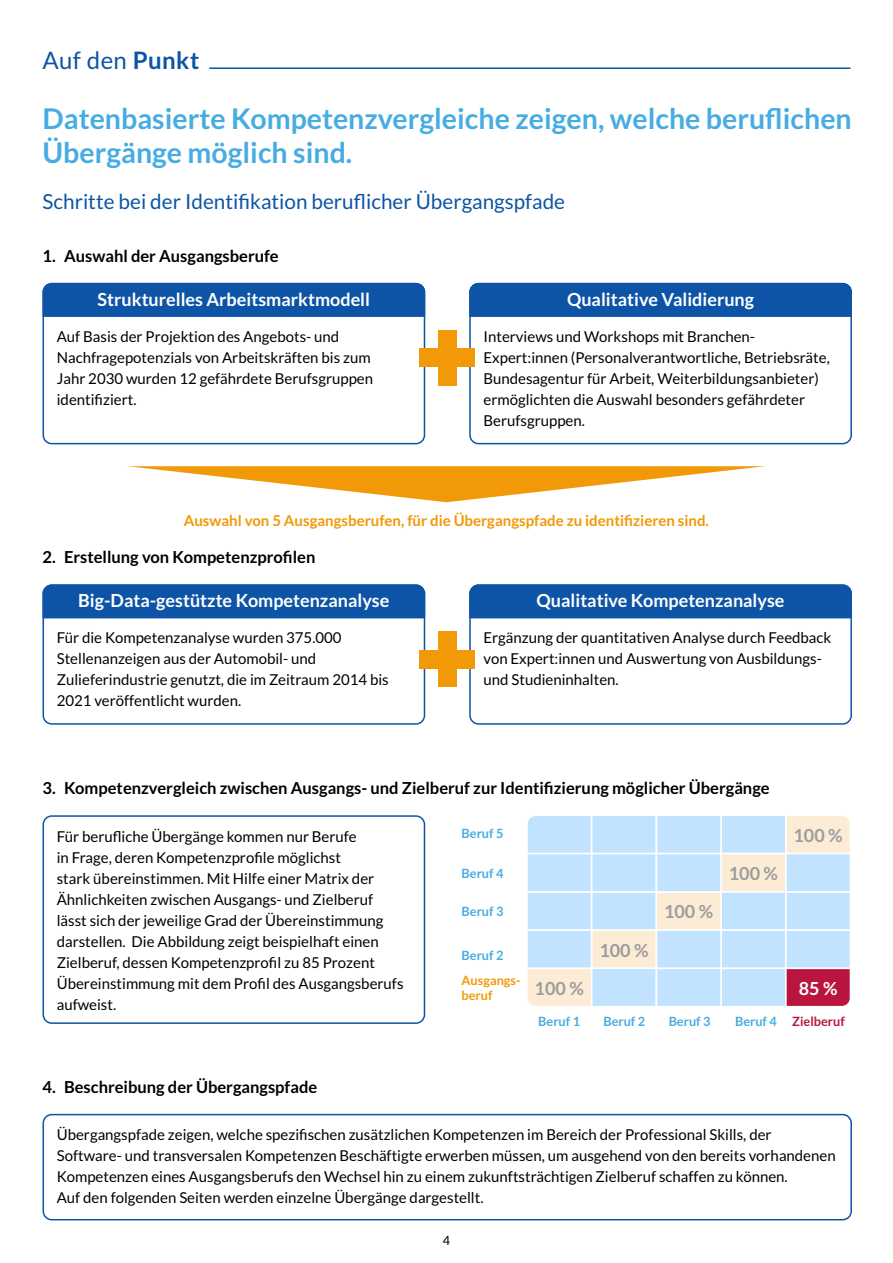
<style>
.page{position:relative;width:893px;height:1263px;background:#fff}
.page>*{position:absolute;margin:0;border:0;box-sizing:border-box;transform-origin:0 0}
.t1{font:700 28.5px/34.2px "Lato";color:#47ace2}
.t2{font:24px "Lato";letter-spacing:.015em;color:#0d54a6}
.t3{font:20.7px "Lato";color:#0d54a6}
.t4{font:700 18px "Lato";color:#fff}
.t5{font:700 18px "Lato";color:#9c9d9d}
.t6{font:700 16.5px "Lato";color:#000}
.t7{font:15px/21px "Lato";color:#000}
.t8{font:700 15px "Lato";color:#f19907}
.t9{font:700 12.75px "Lato";color:#47ace2}
.t10{font:700 12.75px "Lato";color:#b9153e}
.t11{font:700 12.75px/15.3px "Lato";color:#f19907}
.t12{font:12.75px "Lato";color:#000}
.s1{font-weight:700}
.s2{color:#47ace2}
</style>
<div class="page">
<hr style="left:209px;top:67px;width:641px;height:2px;background:#0d54a6">
<div style="left:43px;top:1114px;width:809px;height:106px;border:2px solid #0d54a6;border-radius:9px"></div>
<div style="left:43px;top:584px;width:382px;height:141px;border:2px solid #0d54a6;border-radius:9px"></div>
<div style="left:469px;top:584px;width:383px;height:141px;border:2px solid #0d54a6;border-radius:9px"></div>
<div style="left:42px;top:584px;width:384px;height:35px;background:#0d54a6"></div>
<div style="left:469px;top:584px;width:383px;height:35px;background:#0d54a6"></div>
<div style="left:438px;top:632px;width:19px;height:55px;background:#f19907"></div>
<div style="left:420px;top:650px;width:55px;height:19px;background:#f19907"></div>
<div style="left:43px;top:283px;width:382px;height:161px;border:2px solid #0d54a6;border-radius:9px"></div>
<div style="left:469px;top:283px;width:383px;height:161px;border:2px solid #0d54a6;border-radius:9px"></div>
<svg style="left:42px;top:282px;width:384px;height:36px;background:#1a5daa"></svg>
<svg style="left:469px;top:282px;width:383px;height:36px;background:#1a5daa"></svg>
<div style="left:438px;top:330px;width:19px;height:56px;background:#f19907"></div>
<div style="left:420px;top:349px;width:55px;height:18px;background:#f19907"></div>
<svg style="left:128px;top:466px;width:637px;height:36px"></svg>
<div style="left:43px;top:815px;width:382px;height:209px;border:2px solid #0d54a6;border-radius:9px"></div>
<div style="left:527px;top:816px;width:64px;height:37px;background:#c2e3ff"></div>
<div style="left:592px;top:815px;width:64px;height:38px;background:#c2e3ff"></div>
<div style="left:591px;top:814px;width:66px;height:40px;border:2px solid #fff"></div>
<div style="left:721px;top:815px;width:65px;height:38px;background:#c2e3ff"></div>
<div style="left:720px;top:814px;width:66px;height:40px;border:2px solid #fff"></div>
<div style="left:656px;top:815px;width:65px;height:38px;background:#c2e3ff"></div>
<div style="left:656px;top:814px;width:66px;height:40px;border:2px solid #fff"></div>
<svg style="left:784px;top:814px;width:66px;height:39px;background:#fcedd9"></svg>
<div style="left:527px;top:892px;width:64px;height:38px;background:#c2e3ff"></div>
<div style="left:526px;top:891px;width:66px;height:40px;border:2px solid #fff"></div>
<div style="left:592px;top:892px;width:64px;height:38px;background:#c2e3ff"></div>
<div style="left:591px;top:891px;width:66px;height:40px;border:2px solid #fff"></div>
<div style="left:721px;top:892px;width:65px;height:38px;background:#c2e3ff"></div>
<div style="left:720px;top:891px;width:66px;height:40px;border:2px solid #fff"></div>
<div style="left:656px;top:892px;width:65px;height:38px;background:#fdecd5"></div>
<div style="left:656px;top:891px;width:66px;height:40px;border:2px solid #fff"></div>
<div style="left:786px;top:892px;width:64px;height:38px;background:#c2e3ff"></div>
<div style="left:785px;top:891px;width:66px;height:40px;border:2px solid #fff"></div>
<div style="left:527px;top:853px;width:64px;height:39px;background:#c2e3ff"></div>
<div style="left:526px;top:853px;width:66px;height:39px;border:2px solid #fff"></div>
<div style="left:592px;top:853px;width:64px;height:39px;background:#c2e3ff"></div>
<div style="left:591px;top:853px;width:66px;height:39px;border:2px solid #fff"></div>
<div style="left:721px;top:853px;width:65px;height:39px;background:#fdecd5"></div>
<div style="left:720px;top:853px;width:66px;height:39px;border:2px solid #fff"></div>
<div style="left:656px;top:853px;width:65px;height:39px;background:#c2e3ff"></div>
<div style="left:656px;top:853px;width:66px;height:39px;border:2px solid #fff"></div>
<div style="left:786px;top:853px;width:64px;height:39px;background:#c2e3ff"></div>
<div style="left:785px;top:853px;width:66px;height:39px;border:2px solid #fff"></div>
<div style="left:527px;top:930px;width:64px;height:38px;background:#c2e3ff"></div>
<div style="left:526px;top:929px;width:66px;height:40px;border:2px solid #fff"></div>
<div style="left:592px;top:930px;width:64px;height:38px;background:#fdecd5"></div>
<div style="left:591px;top:929px;width:66px;height:40px;border:2px solid #fff"></div>
<div style="left:721px;top:930px;width:65px;height:38px;background:#c2e3ff"></div>
<div style="left:720px;top:929px;width:66px;height:40px;border:2px solid #fff"></div>
<div style="left:656px;top:930px;width:65px;height:38px;background:#c2e3ff"></div>
<div style="left:656px;top:929px;width:66px;height:40px;border:2px solid #fff"></div>
<div style="left:786px;top:930px;width:64px;height:38px;background:#c2e3ff"></div>
<div style="left:785px;top:929px;width:66px;height:40px;border:2px solid #fff"></div>
<svg style="left:526px;top:967px;width:67px;height:39px;background:#fcedd8"></svg>
<div style="left:592px;top:968px;width:64px;height:39px;background:#c2e3ff"></div>
<div style="left:591px;top:968px;width:66px;height:39px;border:2px solid #fff"></div>
<div style="left:721px;top:968px;width:65px;height:39px;background:#c2e3ff"></div>
<div style="left:720px;top:968px;width:66px;height:39px;border:2px solid #fff"></div>
<div style="left:656px;top:968px;width:65px;height:39px;background:#c2e3ff"></div>
<div style="left:656px;top:968px;width:66px;height:39px;border:2px solid #fff"></div>
<svg style="left:784px;top:967px;width:67px;height:40px;background:#c13458"></svg>
<h2 class="t2" style="left:43px;top:47px;width:158px">Auf den <span class="s1">Punkt</span></h2>
<h1 class="t1" style="left:43px;top:101px;width:811px">Datenbasierte Kompetenzvergleiche zeigen, welche beruflichen<br>Übergänge möglich sind.</h1>
<h3 class="t3" style="left:43px;top:190px;width:524px">Schritte bei der Identifikation beruflicher Übergangspfade</h3>
<p class="t6" style="left:43px;top:246px;width:238px">1. Auswahl der Ausgangsberufe</p>
<p class="t4" style="left:98px;top:289px;width:274px">Strukturelles Arbeitsmarktmodell</p>
<p class="t4" style="left:567px;top:289px;width:189px">Qualitative Validierung</p>
<p class="t7" style="left:57px;top:326px;width:318px">Auf Basis der Projektion des Angebots- und Nachfragepotenzials von Arbeitskräften bis zum Jahr 2030 wurden 12 gefährdete Berufsgruppen identifiziert.</p>
<p class="t7" style="left:483px;top:326px;width:348px">Interviews und Workshops mit Branchen-Expert:innen (Personalverantwortliche, Betriebsräte, Bundesagentur für Arbeit, Weiterbildungsanbieter) ermöglichten die Auswahl besonders gefährdeter Berufsgruppen.</p>
<p class="t8" style="left:184px;top:512px;width:527px">Auswahl von 5 Ausgangsberufen, für die Übergangspfade zu identifizieren sind.</p>
<p class="t6" style="left:43px;top:548px;width:274px">2. Erstellung von Kompetenzprofilen</p>
<p class="t4" style="left:78px;top:591px;width:313px">Big-Data-gestützte Kompetenzanalyse</p>
<p class="t4" style="left:537px;top:591px;width:250px">Qualitative Kompetenzanalyse</p>
<p class="t7" style="left:57px;top:627px;width:333px">Für die Kompetenzanalyse wurden 375.000<br>Stellenanzeigen aus der Automobil- und Zulieferindustrie genutzt, die im Zeitraum 2014 bis 2021 veröffentlicht wurden.</p>
<p class="t7" style="left:483px;top:627px;width:349px">Ergänzung der quantitativen Analyse durch Feedback von Expert:innen und Auswertung von Ausbildungs&shy;und Studieninhalten.</p>
<p class="t6" style="left:43px;top:779px;width:729px">3. Kompetenzvergleich zwischen Ausgangs- und Zielberuf zur Identifizierung möglicher Übergänge</p>
<p class="t7" style="left:57px;top:825px;width:348px">Für berufliche Übergänge kommen nur Berufe<br>in Frage, deren Kompetenzprofile möglichst<br>stark übereinstimmen. Mit Hilfe einer Matrix der Ähnlichkeiten zwischen Ausgangs- und Zielberuf lässt sich der jeweilige Grad der Übereinstimmung darstellen. Die Abbildung zeigt beispielhaft einen Zielberuf, dessen Kompetenzprofil zu 85 Prozent Übereinstimmung mit dem Profil des Ausgangsberufs aufweist.</p>
<p class="t6" style="left:43px;top:1077px;width:276px">4. Beschreibung der Übergangspfade</p>
<p class="t9" style="left:462px;top:826px;width:43px">Beruf 5</p>
<p class="t5" style="left:793px;top:825px;width:51px">100 %</p>
<p class="t9" style="left:462px;top:866px;width:43px">Beruf 4</p>
<p class="t9" style="left:462px;top:904px;width:43px">Beruf 3</p>
<p class="t9" style="left:462px;top:947px;width:43px">Beruf 2</p>
<p class="t5" style="left:599px;top:940px;width:51px">100 %</p>
<p class="t5" style="left:664px;top:901px;width:51px">100 %</p>
<p class="t5" style="left:729px;top:863px;width:51px">100 %</p>
<p class="t11" style="left:462px;top:972px;width:61px">Ausgangs&shy;beruf</p>
<p class="t5" style="left:535px;top:978px;width:51px">100 %</p>
<p class="t4" style="left:799px;top:978px;width:40px">85 %</p>
<p class="t9" style="left:538px;top:1014px;width:43px">Beruf 1</p>
<p class="t9" style="left:603px;top:1014px;width:43px">Beruf 2</p>
<p class="t9" style="left:669px;top:1014px;width:43px">Beruf 3</p>
<p class="t10" style="left:735px;top:1014px;width:111px"><span class="s2">Beruf 4</span> Zielberuf</p>
<p class="t7" style="left:57px;top:1124px;width:780px">Übergangspfade zeigen, welche spezifischen zusätzlichen Kompetenzen im Bereich der Professional Skills, der Software- und transversalen Kompetenzen Beschäftigte erwerben müssen, um ausgehend von den bereits vorhandenen Kompetenzen eines Ausgangsberufs den Wechsel hin zu einem zukunftsträchtigen Zielberuf schaffen zu können.<br>Auf den folgenden Seiten werden einzelne Übergänge dargestellt.</p>
<p class="t12" style="left:443px;top:1233px;width:9px">4</p>
</div>
